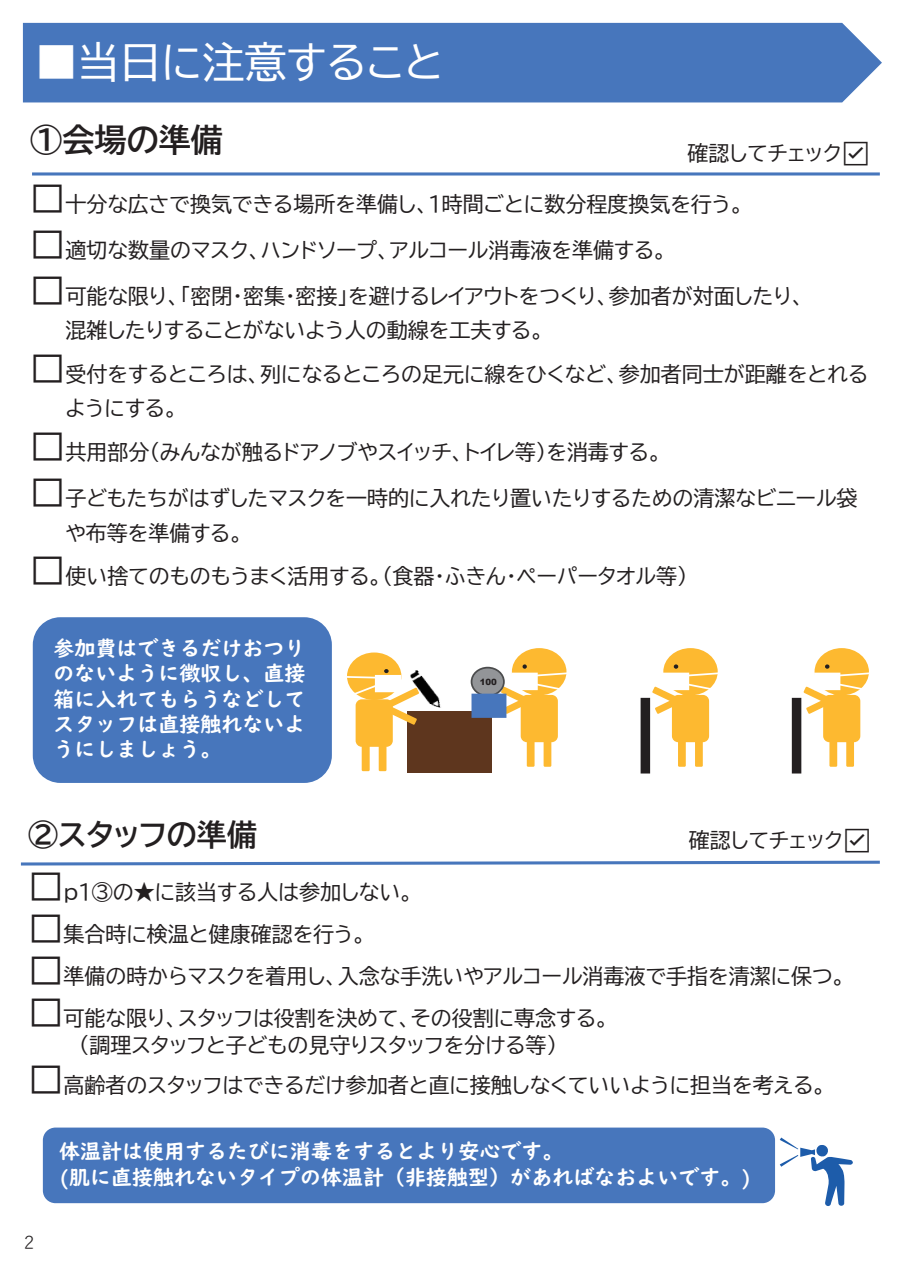
<style>
.page{position:relative;width:903px;height:1275px;background:#fff}
.page>*{position:absolute;margin:0;border:0;box-sizing:border-box;transform-origin:0 0}
.t1{font:42px "BIZ UDP Gothic";color:#fff}
.t2{font:32.2px "BIZ UDP Gothic Bold";color:#231f20}
.t3{font:30.1px "BIZ UDP Gothic Bold";color:#231f20}
.t4{font:21px/34.5px "BIZ UDP Gothic";color:#231f20}
.t5{font:21px/25.2px "UD Digi Kyokasho NP B";color:#fff}
.t6{font:17.5px "Yu Gothic";color:#231f20}
.t7{font:900 8.58px "Arial";color:#231f20}
.s1{font-size:35px}
.s2{font-size:35.18px}
</style>
<div class="page">
<svg style="left:32px;top:172px;width:848px;height:4px;background:#7195cb"></svg>
<svg style="left:20px;top:860px;width:860px;height:6px"></svg>
<div style="left:23px;top:23px;width:859px;height:79px;background:#4776bc"></div>
<div style="left:43px;top:1127px;width:732px;height:76px;background:#4776bc;border-radius:13px"></div>
<div style="left:407px;top:711px;width:84px;height:62px;background:#5e361e"></div>
<div style="left:521px;top:695px;width:37px;height:47px;background:#fdb930;border-radius:6px"></div>
<div style="left:512px;top:648px;width:54px;height:47px;background:#fdb930;border-radius:50%"></div>
<div style="left:544px;top:735px;width:7px;height:32px;background:#fdb930"></div>
<div style="left:527px;top:735px;width:7px;height:32px;background:#fdb930"></div>
<svg style="left:501px;top:664px;width:66px;height:50px"></svg>
<div style="left:641px;top:699px;width:8px;height:74px;background:#231f20"></div>
<div style="left:640px;top:698px;width:10px;height:75px;border:2px solid #231f20"></div>
<div style="left:672px;top:695px;width:37px;height:47px;background:#fdb930;border-radius:6px"></div>
<div style="left:663px;top:648px;width:55px;height:47px;background:#fdb930;border-radius:50%"></div>
<div style="left:695px;top:735px;width:8px;height:32px;background:#fdb930"></div>
<div style="left:678px;top:735px;width:8px;height:32px;background:#fdb930"></div>
<svg style="left:652px;top:664px;width:66px;height:50px"></svg>
<div style="left:793px;top:699px;width:7px;height:74px;background:#231f20"></div>
<div style="left:792px;top:698px;width:9px;height:75px;border:2px solid #231f20"></div>
<div style="left:823px;top:695px;width:37px;height:47px;background:#fdb930;border-radius:6px"></div>
<div style="left:814px;top:648px;width:55px;height:47px;background:#fdb930;border-radius:50%"></div>
<div style="left:846px;top:735px;width:8px;height:32px;background:#fdb930"></div>
<div style="left:829px;top:735px;width:8px;height:32px;background:#fdb930"></div>
<svg style="left:803px;top:664px;width:66px;height:50px"></svg>
<div style="left:356px;top:699px;width:37px;height:48px;background:#fdb930;border-radius:6px"></div>
<div style="left:347px;top:652px;width:54px;height:48px;background:#fdb930;border-radius:50%"></div>
<div style="left:379px;top:739px;width:7px;height:32px;background:#fdb930"></div>
<div style="left:362px;top:739px;width:8px;height:32px;background:#fdb930"></div>
<svg style="left:347px;top:669px;width:70px;height:56px"></svg>
<div style="left:471px;top:668px;width:33px;height:28px;background:#939598;border-radius:50%"></div>
<div style="left:471px;top:667px;width:34px;height:30px;border:2px solid #4b4c4d;border-radius:50%"></div>
<img style="left:405px;top:669px;width:36px;height:39px">
<div style="left:33px;top:617px;width:299px;height:166px;background:#4776bc;border-radius:28px"></div>
<div style="left:472px;top:694px;width:33px;height:23px;background:#4776bc"></div>
<div style="left:471px;top:694px;width:35px;height:24px;border:2px solid #4776bc"></div>
<svg style="left:780px;top:1138px;width:73px;height:68px"></svg>
<h1 class="t1" style="left:35px;top:41px;width:410px">■当日に注意すること</h1>
<h2 class="t2" style="left:30px;top:124px;width:194px">①会場の準備</h2>
<p class="t4" style="left:30px;top:187px;width:715px"><span class="s1">□</span>十分な広さで換気できる場所を準備し、１時間ごとに数分程度換気を行う。</p>
<p class="t4" style="left:30px;top:233px;width:638px"><span class="s1">□</span>適切な数量のマスク、ハンドソープ、アルコール消毒液を準備する。</p>
<p class="t4" style="left:65px;top:278px;width:740px;text-indent:-35px"><span class="s1">□</span>可能な限り、「密閉・密集・密接」を避けるレイアウトをつくり、参加者が対面したり、混雑したりすることがないよう人の動線を工夫する。</p>
<p class="t4" style="left:65px;top:357px;width:804px;text-indent:-35px"><span class="s1">□</span>受付をするところは、列になるところの足元に線をひくなど、参加者同士が距離をとれるようにする。</p>
<p class="t4" style="left:30px;top:435px;width:633px"><span class="s2">□</span>共用部分（みんなが触るドアノブやスイッチ、トイレ等）を消毒する。</p>
<p class="t4" style="left:65px;top:481px;width:793px;text-indent:-35px"><span class="s1">□</span>子どもたちがはずしたマスクを一時的に入れたり置いたりするための清潔なビニール袋や布等を準備する。</p>
<p class="t4" style="left:30px;top:559px;width:659px"><span class="s1">□</span>使い捨てのものもうまく活用する。（食器・ふきん・ペーパータオル等）</p>
<p class="t4" style="left:687px;top:135px;width:184px">確認してチェック☑</p>
<p class="t5" style="left:54px;top:636px;width:253px;text-align:justify">参加費はできるだけおつりのないように徴収し、直接箱に入れてもらうなどしてスタッフは直接触れないようにしましょう。</p>
<p class="t7" style="left:480px;top:676px;width:19px">100</p>
<h3 class="t3" style="left:28px;top:819px;width:230px">②スタッフの準備</h3>
<p class="t4" style="left:689px;top:823px;width:184px">確認してチェック☑</p>
<p class="t4" style="left:28px;top:875px;width:386px"><span class="s2">□</span>ｐ１③の★に該当する人は参加しない。</p>
<p class="t4" style="left:28px;top:917px;width:339px"><span class="s1">□</span>集合時に検温と健康確認を行う。</p>
<p class="t4" style="left:28px;top:959px;width:818px"><span class="s1">□</span>準備の時からマスクを着用し、入念な手洗いやアルコール消毒液で手指を清潔に保つ。</p>
<p class="t4" style="left:28px;top:1005px;width:582px;line-height:27.1px;text-align:center"><span class="s1">□</span>可能な限り、スタッフは役割を決めて、その役割に専念する。（調理スタッフと子どもの見守りスタッフを分ける等）</p>
<p class="t4" style="left:28px;top:1068px;width:799px"><span class="s1">□</span>高齢者のスタッフはできるだけ参加者と直に接触しなくていいように担当を考える。</p>
<p class="t6" style="left:20px;top:1226px;width:19px">２</p>
<p class="t5" style="left:59px;top:1139px;width:693px">体温計は使用するたびに消毒をするとより安心です。<br>(肌に直接触れないタイプの体温計（非接触型）があればなおよいです。)</p>
</div>
